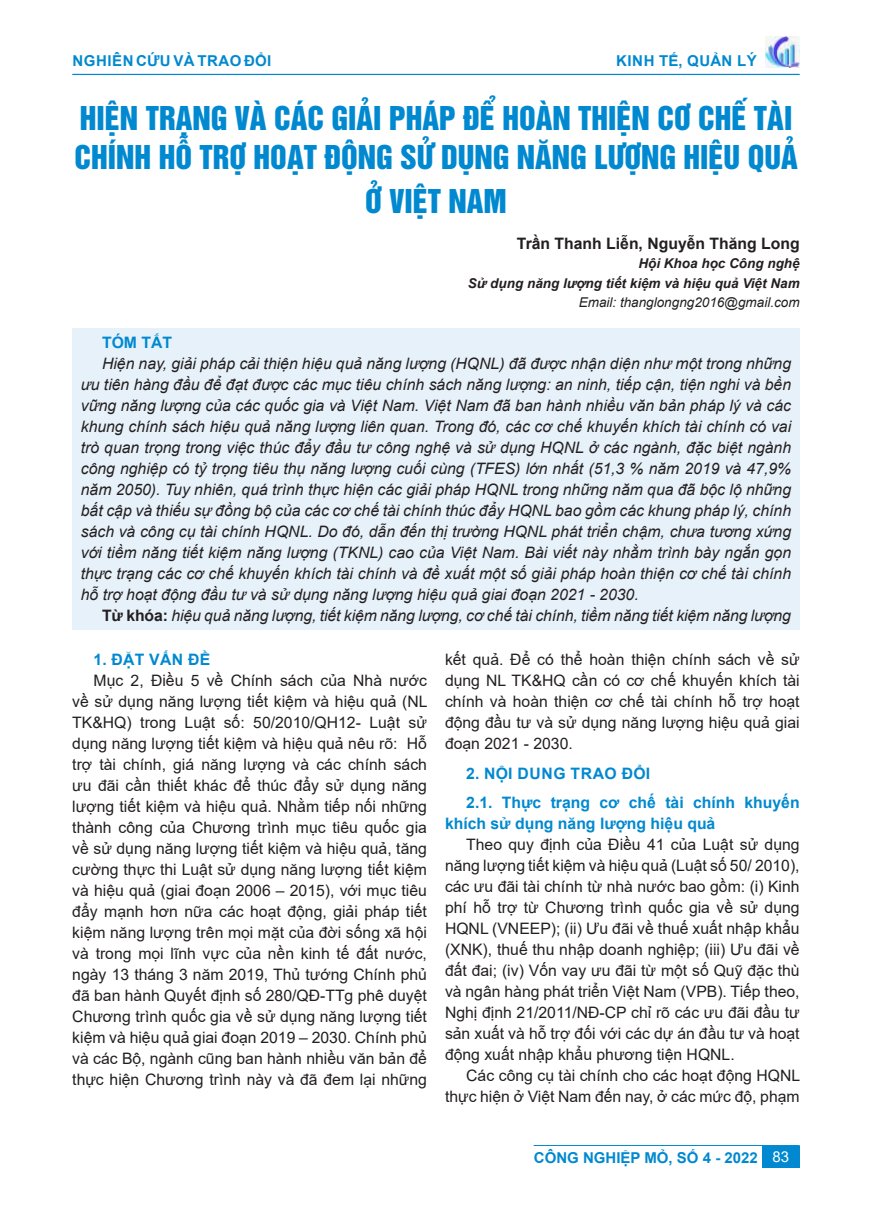
<style>
.page{position:relative;width:872px;height:1212px;background:#fff}
.page>*{position:absolute;margin:0;border:0;box-sizing:border-box;transform-origin:0 0}
.t1{font:30px/39px "UTM Helvet Ins";color:#0089d0}
.t2{font:15.75px/21px "Arial";color:#231f20;text-align:justify}
.t3{font:italic 15.75px/21px "Arial";letter-spacing:-.005em;color:#231f20;text-align:justify}
.t4{font:700 15.75px/29.5px "Arial";color:#0089d0}
.t5{font:700 15.75px "Arial";color:#231f20}
.t6{font:700 15px "Arial";letter-spacing:.02em;color:#0089d0}
.t7{font:700 15px "Arial";color:#0089d0}
.t8{font:italic 700 13.5px/19.5px "Arial";color:#231f20;text-align:right}
.t9{font:italic 13.5px "Arial";color:#231f20}
.s1{font-weight:700;font-style:normal}
.s2{font-weight:400;color:#fff}
</style>
<div class="page">
<hr style="left:72px;top:74px;width:727px;height:1px;background:#0089d0">
<img style="left:765px;top:37px;width:34px;height:31px">
<div style="left:762px;top:1146px;width:37px;height:21px;background:#0089d0"></div>
<hr style="left:533px;top:1145px;width:266px;height:1px;background:#0089d0">
<div style="left:72px;top:328px;width:727px;height:302px;background:#e7f1fa"></div>
<p class="t6" style="left:73px;top:50px;width:200px">NGHIÊN CỨU VÀ TRAO ĐỔI</p>
<p class="t6" style="left:616px;top:50px;width:142px">KINH TẾ, QUẢN LÝ</p>
<h1 class="t1" style="left:74px;top:97px;width:725px">HIỆN TRẠNG VÀ CÁC GIẢI PHÁP ĐỂ HOÀN THIỆN CƠ CHẾ TÀI<br>CHÍNH HỖ TRỢ HOẠT ĐỘNG SỬ DỤNG NĂNG LƯỢNG HIỆU QUẢ</h1>
<h1 class="t1" style="left:365px;top:179px;width:143px">Ở VIỆT NAM</h1>
<p class="t5" style="left:517px;top:232px;width:284px">Trần Thanh Liễn, Nguyễn Thăng Long</p>
<p class="t8" style="left:468px;top:254px;width:333px">Hội Khoa học Công nghệ<br>Sử dụng năng lượng tiết kiệm và hiệu quả Việt Nam</p>
<p class="t9" style="left:579px;top:294px;width:222px">Email: thanglongng2016@gmail.com</p>
<p class="t4" style="left:102px;top:328px;width:71px">TÓM TẮT</p>
<p class="t3" style="left:81px;top:354px;width:712px;text-indent:21px">Hiện nay, giải pháp cải thiện hiệu quả năng lượng (HQNL) đã được nhận diện như một trong những ưu tiên hàng đầu để đạt được các mục tiêu chính sách năng lượng: an ninh, tiếp cận, tiện nghi và bền vững năng lượng của các quốc gia và Việt Nam. Việt Nam đã ban hành nhiều văn bản pháp lý và các khung chính sách hiệu quả năng lượng liên quan. Trong đó, các cơ chế khuyến khích tài chính có vai trò quan trọng trong việc thúc đẩy đầu tư công nghệ và sử dụng HQNL ở các ngành, đặc biệt ngành công nghiệp có tỷ trọng tiêu thụ năng lượng cuối cùng (TFES) lớn nhất (51,3 % năm 2019 và 47,9% năm 2050). Tuy nhiên, quá trình thực hiện các giải pháp HQNL trong những năm qua đã bộc lộ những bất cập và thiếu sự đồng bộ của các cơ chế tài chính thúc đẩy HQNL bao gồm các khung pháp lý, chính sách và công cụ tài chính HQNL. Do đó, dẫn đến thị trường HQNL phát triển chậm, chưa tương xứng với tiềm năng tiết kiệm năng lượng (TKNL) cao của Việt Nam. Bài viết này nhằm trình bày ngắn gọn thực trạng các cơ chế khuyến khích tài chính và đề xuất một số giải pháp hoàn thiện cơ chế tài chính hỗ trợ hoạt động đầu tư và sử dụng năng lượng hiệu quả giai đoạn 2021 - 2030.</p>
<p class="t3" style="left:102px;top:605px;width:690px"><span class="s1">Từ khóa:</span> hiệu quả năng lượng, tiết kiệm năng lượng, cơ chế tài chính, tiềm năng tiết kiệm năng lượng</p>
<p class="t4" style="left:94px;top:645px;width:118px">1. ĐẶT VẤN ĐỀ</p>
<p class="t2" style="left:72px;top:670px;width:357px;text-indent:21px">Mục 2, Điều 5 về Chính sách của Nhà nước về sử dụng năng lượng tiết kiệm và hiệu quả (NL TK&amp;HQ) trong Luật số: 50/2010/QH12- Luật sử dụng năng lượng tiết kiệm và hiệu quả nêu rõ: Hỗ trợ tài chính, giá năng lượng và các chính sách ưu đãi cần thiết khác để thúc đẩy sử dụng năng lượng tiết kiệm và hiệu quả. Nhằm tiếp nối những thành công của Chương trì nh mục tiêu quốc gia về sử dụ ng năng lượng tiết kiệm và hiệu quả, tăng cường thực thi Luật sử dụng năng lượng tiết kiệm và hiệu quả (giai đoạn 2006 – 2015), với mục tiêu đẩy mạnh hơn nữa các hoạt động, giải pháp tiết kiệm năng lượng trên mọi mặt của đời sống xã hội và trong mọi lĩnh vực của nền kinh tế đất nước, ngày 13 tháng 3 năm 2019, Thủ tướng Chính phủ đã ban hành Quyết định số 280/QĐ-TTg phê duyệt Chương trình quốc gia về sử dụng năng lượng tiết kiệm và hiệu quả giai đoạn 2019 – 2030. Chính phủ và các Bộ, ngành cũng ban hành nhiều văn bản để thực hiện Chương trình này và đã đem lại những</p>
<p class="t2" style="left:445px;top:649px;width:356px">kết quả. Để có thể hoàn thiện chính sách về sử dụng NL TK&amp;HQ cần có cơ chế khuyến khích tài chính và hoàn thiện cơ chế tài chính hỗ trợ hoạt động đầu tư và sử dụng năng lượng hiệu quả giai đoạn 2021 - 2030.</p>
<p class="t4" style="left:466px;top:758px;width:335px">2. NỘI DUNG TRAO ĐỔI<br>2.1. Thực trạng cơ chế tài chính khuyến</p>
<p class="t4" style="left:445px;top:809px;width:272px">khích sử dụng năng lượng hiệu quả</p>
<p class="t2" style="left:445px;top:834px;width:356px;text-indent:21px">Theo quy định của Điều 41 của Luật sử dụng năng lượng tiết kiệm và hiệu quả (Luật số 50/ 2010), các ưu đãi tài chính từ nhà nước bao gồm: (i) Kinh phí hỗ trợ từ Chương trình quốc gia về sử dụng HQNL (VNEEP); (ii) Ưu đãi về thuế xuất nhập khẩu (XNK), thuế thu nhập doanh nghiệp; (iii) Ưu đãi về đất đai; (iv) Vốn vay ưu đãi từ một số Quỹ đặc thù và ngân hàng phát triển Việt Nam (VPB). Tiếp theo, Nghị định 21/2011/NĐ-CP chỉ rõ các ưu đãi đầu tư sản xuất và hỗ trợ đối với các dự án đầu tư và hoạt động xuất nhập khẩu phương tiện HQNL.</p>
<p class="t2" style="left:445px;top:1065px;width:357px;text-align:right">Các công cụ tài chính cho các hoạt động HQNL thực hiện ở Việt Nam đến nay, ở các mức độ, phạm</p>
<p class="t7" style="left:534px;top:1147px;width:257px">CÔNG NGHIỆP MỎ, SỐ 4 - 2022 <span class="s2">83</span></p>
</div>
